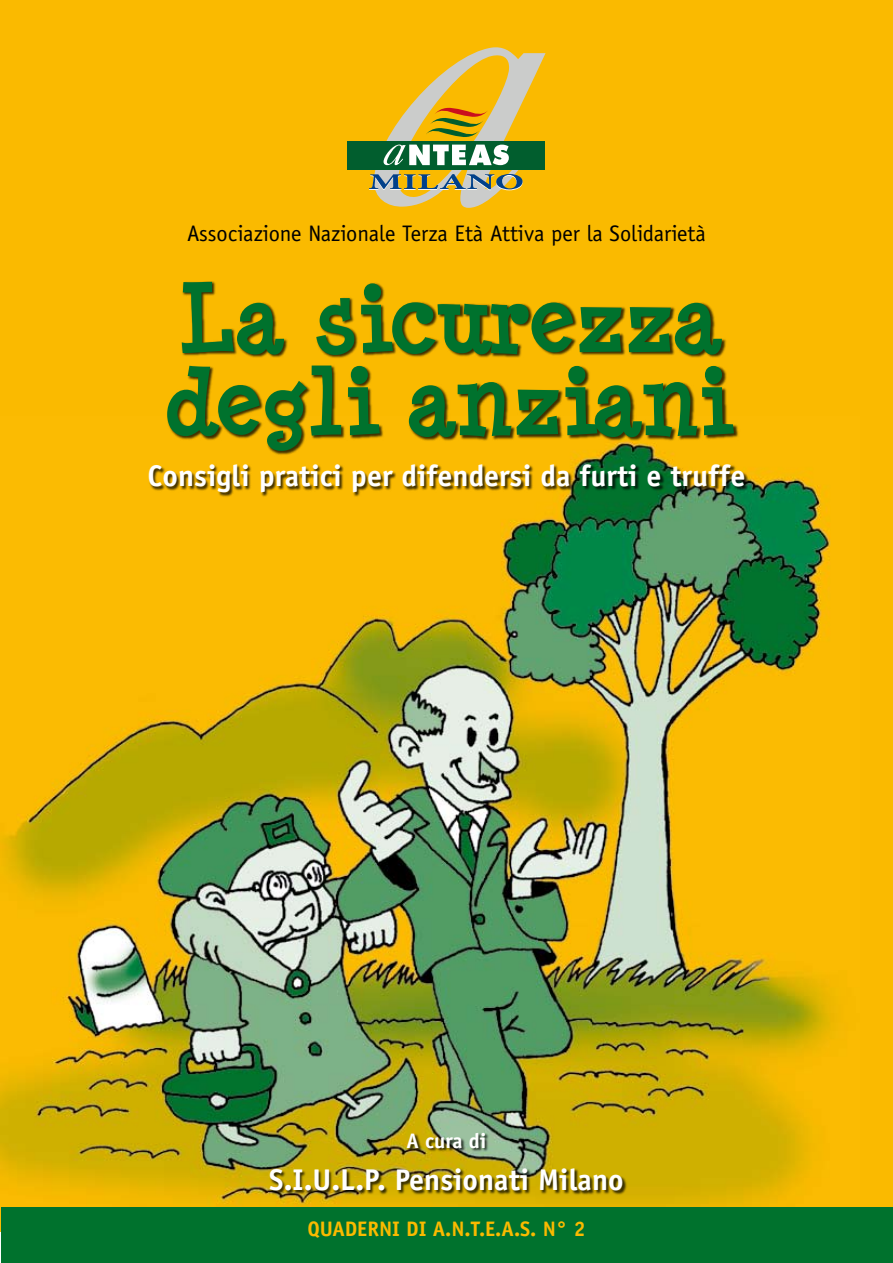
<style>
.page{position:relative;width:893px;height:1263px;background:#fff}
.page>*{position:absolute;margin:0;border:0;box-sizing:border-box;transform-origin:0 0}
.t1{font:700 90px/82.5px "Minya Nouvelle";color:#00722d}
.t2{font:700 30px "Officina Sans";color:#fff}
.t3{font:22.5px "Officina Sans";color:#000}
.t4{font:700 21px "Officina Sans";color:#faba00}
.t5{font:700 21px "Officina Sans";color:#fff}
</style>
<div class="page">
<div style="left:0;top:0;width:893px;height:1232px;background:#faba00"></div>
<img style="left:0;top:471px;width:837px;height:736px">
<div style="left:1px;top:1207px;width:892px;height:56px;background:#00722d"></div>
<div style="left:347px;top:141px;width:198px;height:28px;background:#015e2e"></div>
<svg style="left:369px;top:47px;width:177px;height:161px"></svg>
<div style="left:149px;top:281px;width:600px;height:216px;background:#000;opacity:.75"></div>
<div style="left:270px;top:1132px;width:358px;height:63px;background:#000;opacity:.75"></div>
<p class="t3" style="left:187px;top:220px;width:520px">Associazione Nazionale Terza Età Attiva per la Solidarietà</p>
<h1 class="t1" style="left:164px;top:278px;width:566px">La sicurezza degli anziani</h1>
<p class="t2" style="left:148px;top:457px;width:599px">Consigli pratici per difendersi da furti e truffe</p>
<p class="t5" style="left:407px;top:1128px;width:81px">A cura di</p>
<p class="t2" style="left:269px;top:1161px;width:356px">S.I.U.L.P. Pensionati Milano</p>
<p class="t4" style="left:307px;top:1215px;width:280px">QUADERNI DI A.N.T.E.A.S. N° 2</p>
</div>
